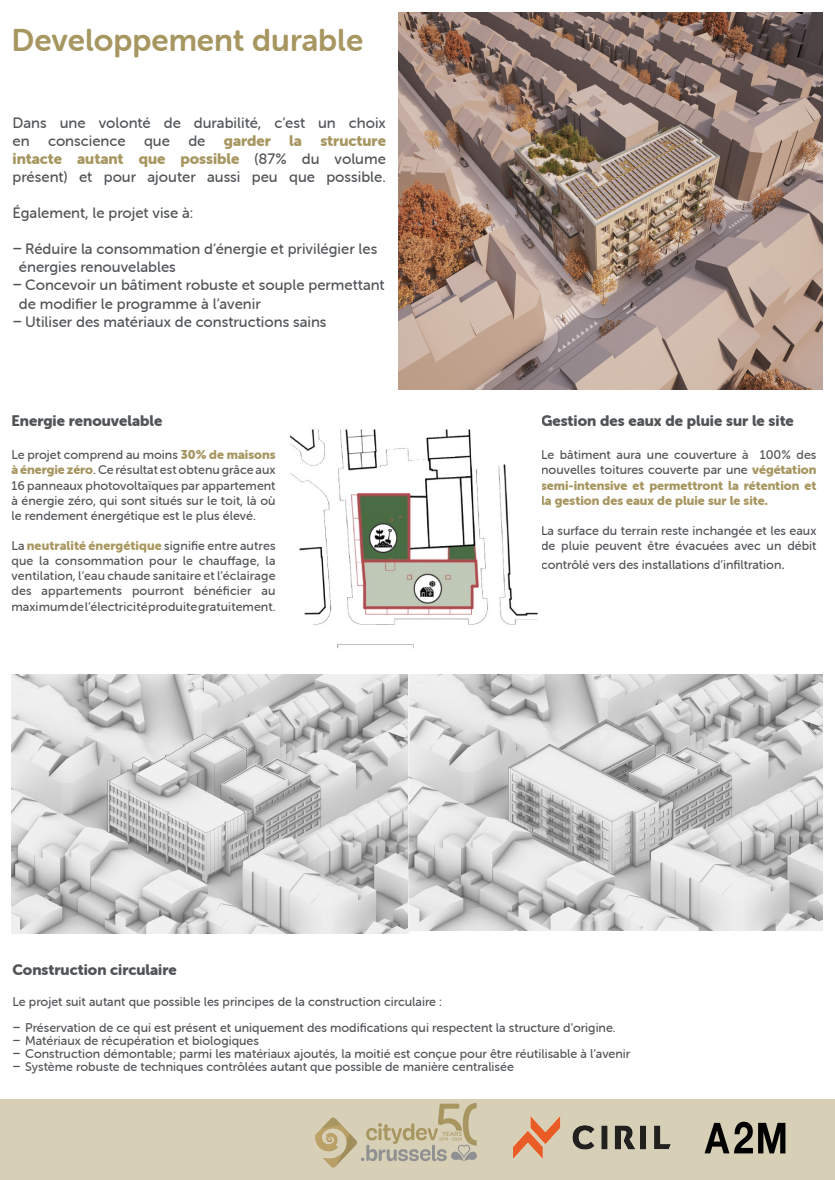
<style>
.page{position:relative;width:835px;height:1180px;background:#fff}
.page>*{position:absolute;margin:0;border:0;box-sizing:border-box;transform-origin:0 0}
.t1{font:31.5px "Museo Sans Rounded 700";color:#a79660}
.t2{font:15.05px/18.1px "Museo Sans Rounded 500";color:#515457}
.t3{font:15.05px "Museo Sans Rounded 900";color:#515457}
.t4{font:12.6px/15.1px "Museo Sans Rounded 500";color:#515457;text-align:justify}
.t5{font:12.6px/15.1px "Museo Sans Rounded 900";color:#a79660;text-align:justify}
.t6{font:3.64px "Helvetica Neue LT Std";letter-spacing:.015em;color:#231f20;scale:1.11 1}
.t7{font:3.57px "Helvetica Neue LT Std";letter-spacing:.01em;color:#231f20;scale:1.08 1}
.s1{font-family:"Museo Sans Rounded 900";color:#a79660}
.s2{font-family:"Museo Sans Rounded 900";color:#a9985f}
.s3{font-family:"Museo Sans Rounded 500";color:#515457}
.s4{font-size:15.4px}
</style>
<div class="page">
<img style="left:398px;top:13px;width:424px;height:376px">
<img style="left:11px;top:675px;width:398px;height:259px">
<img style="left:408px;top:675px;width:414px;height:255px">
<img style="left:290px;top:429px;width:248px;height:219px">
<div style="left:0;top:1099px;width:834px;height:81px;background:#d7d0b7"></div>
<img style="left:704px;top:1121px;width:81px;height:32px">
<img style="left:513px;top:1116px;width:157px;height:42px">
<svg style="left:315px;top:1103px;width:162px;height:64px"></svg>
<p class="t1" style="left:11px;top:23px;width:353px">Developpement durable</p>
<p class="t2" style="left:13px;top:114px;width:375px;text-align:justify">Dans une volonté de durabilité, c’est un choix en conscience que de <span class="s1">garder la structure intacte autant que possible</span> (87% du volume présent) et pour ajouter aussi peu que possible.</p>
<p class="t2" style="left:13px;top:204px;width:182px">Également, le projet vise à:</p>
<p class="t2" style="left:19px;top:240px;width:360px;text-indent:6px">Réduire la consommation d’énergie et privilégier les énergies renouvelables</p>
<p class="t2" style="left:19px;top:276px;width:367px;text-indent:6px">Concevoir un bâtiment robuste et souple permettant de modifier le programme à l’avenir</p>
<p class="t2" style="left:25px;top:312px;width:303px">Utiliser des matériaux de constructions sains</p>
<p class="t3" style="left:11px;top:412px;width:152px">Energie renouvelable</p>
<p class="t4" style="left:11px;top:447px;width:265px">Le projet comprend au moins <span class="s1">30% de maisons à énergie zéro</span>. Ce résultat est obtenu grâce aux 16 panneaux photovoltaïques par appartement à énergie zéro, qui sont situés sur le toit, là où le rendement énergétique est le plus élevé.</p>
<p class="t4" style="left:11px;top:538px;width:266px">La <span class="s2">neutralité énergétique</span> signifie entre autres que la consommation pour le chauffage, la ventilation, l’eau chaude sanitaire et l’éclairage des appartements pourront bénéficier au maximum de l’électricité produite gratuitement.</p>
<p class="t3" style="left:541px;top:412px;width:254px">Gestion des eaux de pluie sur le site</p>
<p class="t5" style="left:541px;top:447px;width:277px"><span class="s3">Le bâtiment aura une couverture à 100% des nouvelles toitures couverte par une</span> végétation semi-intensive et permettront la rétention et la gestion des eaux de pluie sur le site.</p>
<p class="t4" style="left:541px;top:523px;width:277px">La surface du terrain reste inchangée et les eaux de pluie peuvent être évacuées avec un débit</p>
<p class="t4" style="left:541px;top:557px;width:245px">contrôlé vers des installations d’infiltration<span class="s4">.</span></p>
<p class="t3" style="left:13px;top:961px;width:165px">Construction circulaire</p>
<p class="t4" style="left:13px;top:994px;width:431px">Le projet suit autant que possible les principes de la construction circulaire :</p>
<p class="t4" style="left:25px;top:1020px;width:592px">Préservation de ce qui est présent et uniquement des modifications qui respectent la structure d’origine.</p>
<p class="t4" style="left:25px;top:1033px;width:235px">Matériaux de récupération et biologiques</p>
<p class="t4" style="left:25px;top:1046px;width:606px">Construction démontable; parmi les matériaux ajoutés, la moitié est conçue pour être réutilisable à l’avenir</p>
<p class="t4" style="left:25px;top:1059px;width:490px">Système robuste de techniques contrôlées autant que possible de manière centralisée</p>
<p class="t7" style="left:254px;top:998px;width:14px">index: /</p>
<p class="t6" style="left:333px;top:999px;width:29px">M : info@a2m.be</p>
<p class="t7" style="left:99px;top:1002px;width:32px">T : +32 11 859 713</p>
</div>
